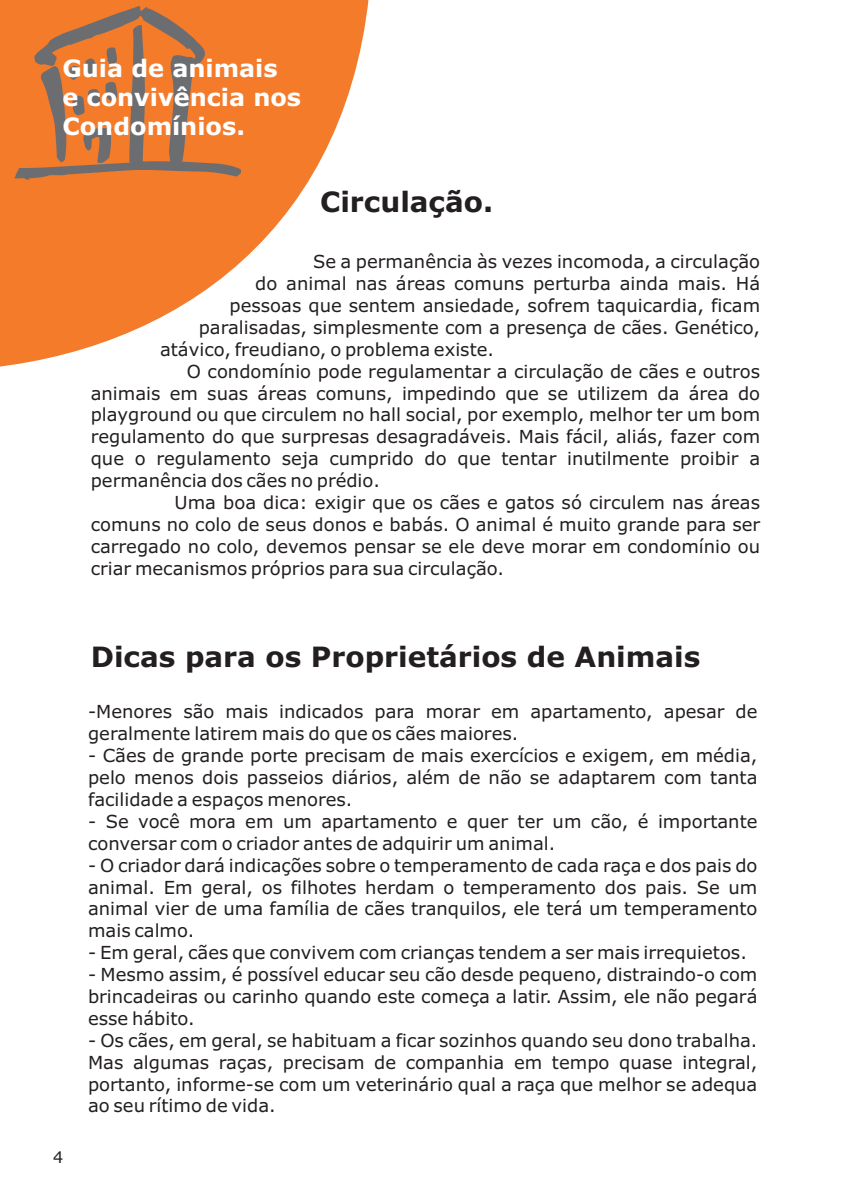
<style>
.page{position:relative;width:851px;height:1191px;background:#fff}
.page>*{position:absolute;margin:0;border:0;box-sizing:border-box;transform-origin:0 0}
.t1{font:700 28px "Verdana";color:#231f20}
.t2{font:700 24px/29.2px "Verdana";color:#fff}
.t3{font:18px/21.8px "Verdana";color:#231f20;text-align:justify}
.t4{font:16px "Verdana";color:#231f20}
</style>
<div class="page">
<svg style="left:0;top:0;width:369px;height:367px;fill:#f47b2a"></svg>
<svg style="left:15px;top:6px;width:226px;height:174px;background:#ce773d"></svg>
<h2 class="t2" style="left:62px;top:55px;width:240px">Guia de animais<br>e convivência nos<br>Condomínios.</h2>
<h1 class="t1" style="left:320px;top:191px;width:174px">Circulação.</h1>
<p class="t3" style="left:313px;top:252px;width:448px">Se a permanência às vezes incomoda, a circulação</p>
<p class="t3" style="left:255px;top:274px;width:506px">do animal nas áreas comuns perturba ainda mais. Há</p>
<p class="t3" style="left:229px;top:296px;width:532px">pessoas que sentem ansiedade, sofrem taquicardia, ficam</p>
<p class="t3" style="left:199px;top:318px;width:563px">paralisadas, simplesmente com a presença de cães. Genético,</p>
<p class="t3" style="left:160px;top:340px;width:335px">atávico, freudiano, o problema existe.</p>
<p class="t3" style="left:187px;top:362px;width:574px">O condomínio pode regulamentar a circulação de cães e outros</p>
<p class="t3" style="left:91px;top:383px;width:670px">animais em suas áreas comuns, impedindo que se utilizem da área do</p>
<p class="t3" style="left:91px;top:405px;width:670px">playground ou que circulem no hall social, por exemplo, melhor ter um bom</p>
<p class="t3" style="left:91px;top:427px;width:670px">regulamento do que surpresas desagradáveis. Mais fácil, aliás, fazer com</p>
<p class="t3" style="left:91px;top:449px;width:670px">que o regulamento seja cumprido do que tentar inutilmente proibir a</p>
<p class="t3" style="left:91px;top:471px;width:290px">permanência dos cães no prédio.</p>
<p class="t3" style="left:174px;top:493px;width:587px">Uma boa dica: exigir que os cães e gatos só circulem nas áreas</p>
<p class="t3" style="left:91px;top:515px;width:670px">comuns no colo de seus donos e babás. O animal é muito grande para ser</p>
<p class="t3" style="left:91px;top:537px;width:670px">carregado no colo, devemos pensar se ele deve morar em condomínio ou</p>
<p class="t3" style="left:91px;top:558px;width:415px">criar mecanismos próprios para sua circulação.</p>
<h1 class="t1" style="left:91px;top:645px;width:611px">Dicas para os Proprietários de Animais</h1>
<p class="t4" style="left:53px;top:1150px;width:12px">4</p>
<p class="t3" style="left:88px;top:702px;width:670px">-Menores são mais indicados para morar em apartamento, apesar de geralmente latirem mais do que os cães maiores.</p>
<p class="t3" style="left:88px;top:746px;width:670px">- Cães de grande porte precisam de mais exercícios e exigem, em média, pelo menos dois passeios diários, além de não se adaptarem com tanta facilidade a espaços menores.</p>
<p class="t3" style="left:88px;top:812px;width:670px">- Se você mora em um apartamento e quer ter um cão, é importante conversar com o criador antes de adquirir um animal.</p>
<p class="t3" style="left:88px;top:855px;width:670px">- O criador dará indicações sobre o temperamento de cada raça e dos pais do animal. Em geral, os filhotes herdam o temperamento dos pais. Se um animal vier de uma família de cães tranquilos, ele terá um temperamento mais calmo.</p>
<p class="t3" style="left:88px;top:943px;width:660px">- Em geral, cães que convivem com crianças tendem a ser mais irrequietos.</p>
<p class="t3" style="left:88px;top:965px;width:670px">- Mesmo assim, é possível educar seu cão desde pequeno, distraindo-o com brincadeiras ou carinho quando este começa a latir. Assim, ele não pegará esse hábito.</p>
<p class="t3" style="left:88px;top:1030px;width:670px">- Os cães, em geral, se habituam a ficar sozinhos quando seu dono trabalha.<br>Mas algumas raças, precisam de companhia em tempo quase integral, portanto, informe-se com um veterinário qual a raça que melhor se adequa ao seu rítimo de vida.</p>
</div>
